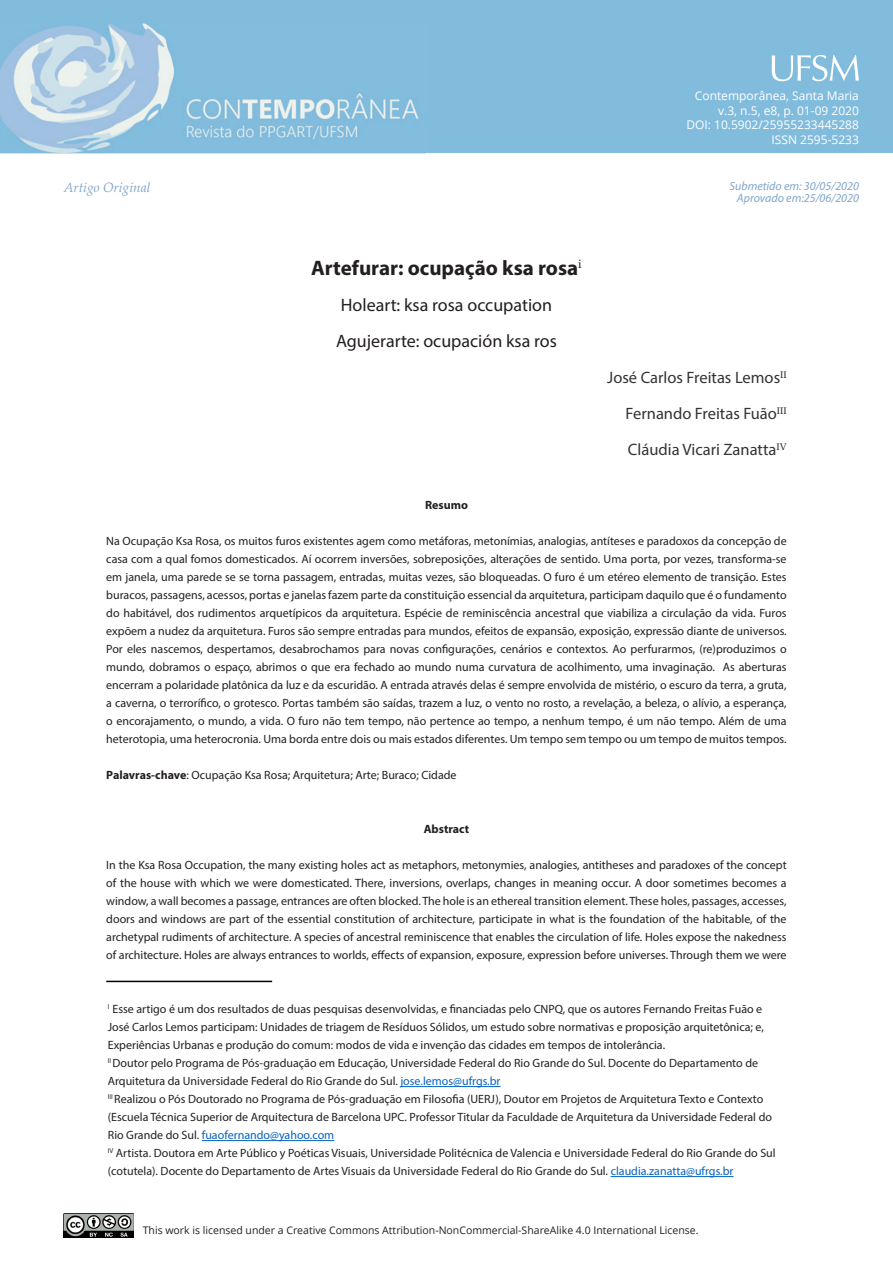
<style>
.page{position:relative;width:893px;height:1263px;background:#fff}
.page>*{position:absolute;margin:0;border:0;box-sizing:border-box;transform-origin:0 0}
.TituloArtigoPORTUGUE{font:700 21px "Myriad Pro";color:#231f20}
.TituloArtigoENGLISH{font:18px "Myriad Pro";color:#231f20}
.NomesAUTORES{font:16.5px "Myriad Pro";color:#333}
.t1{font:italic 13.5px "Palatino Linotype";color:#80a6cb}
.TextoRESUMO_ABSTRACT{font:12px/18px "Myriad Pro";color:#231f20;text-align:justify}
.TitulacaoFiliacao{font:12px/18px "Myriad Pro";color:#231f20}
.t2{font:12px/14.9px "Open Sans";color:#fff;text-align:right}
.Palavras-chaveRESUMO{font:12px "Myriad Pro";color:#231f20}
.t3{font:italic 12px/12px "Myriad Pro";color:#80a6cb;text-align:right}
.TituloRESUMO_ABSTRAC{font:700 12px "Myriad Pro";color:#231f20}
.t4{font:10.5px "Open Sans";color:#231f20}
.s1{font-weight:700}
.s2{color:#0563c1}
</style>
<div class="page">
<div style="left:0;top:0;width:893px;height:152px;background:#82bcdd"></div>
<img style="left:0;top:23px;width:425px;height:130px">
<svg style="left:772px;top:55px;width:87px;height:26px"></svg>
<img style="left:64px;top:1213px;width:69px;height:24px">
<hr style="left:106px;top:981px;width:166px;height:1px;background:#000200">
<hr style="left:400px;top:1086px;width:101px;height:1px;background:#0563c1">
<hr style="left:202px;top:1140px;width:132px;height:1px;background:#0563c1">
<hr style="left:611px;top:1176px;width:122px;height:1px;background:#0563c1">
<p class="t2" style="left:686px;top:88px;width:174px">Contemporânea, Santa Maria v.3, n.5, e8, p. 01-09 2020<br>DOI: 10.5902/25955233445288<br>ISSN 2595-5233</p>
<p class="t1" style="left:64px;top:178px;width:88px">Artigo Original</p>
<p class="t3" style="left:729px;top:179px;width:131px">Submetido em: 30/05/2020<br>Aprovado em:25/06/2020</p>
<p class="TituloArtigoPORTUGUE" style="left:311px;top:254px;width:272px">Artefurar: ocupação ksa rosa<sup>i</sup></p>
<p class="TituloArtigoENGLISH" style="left:341px;top:294px;width:213px">Holeart: ksa rosa occupation</p>
<p class="TituloArtigoENGLISH" style="left:336px;top:330px;width:222px">Agujerarte: ocupación ksa ros</p>
<p class="NomesAUTORES" style="left:607px;top:368px;width:181px">José Carlos Freitas Lemos<sup>II</sup></p>
<p class="NomesAUTORES" style="left:626px;top:404px;width:163px">Fernando Freitas Fuão<sup>III</sup></p>
<p class="NomesAUTORES" style="left:628px;top:440px;width:160px">Cláudia Vicari Zanatta<sup>IV</sup></p>
<p class="TituloRESUMO_ABSTRAC" style="left:425px;top:497px;width:44px">Resumo</p>
<p class="TextoRESUMO_ABSTRACT" style="left:106px;top:532px;width:682px">Na Ocupação Ksa Rosa, os muitos furos existentes agem como metáforas, metonímias, analogias, antíteses e paradoxos da concepção de casa com a qual fomos domesticados. Aí ocorrem inversões, sobreposições, alterações de sentido. Uma porta, por vezes, transforma-se em janela, uma parede se se torna passagem, entradas, muitas vezes, são bloqueadas. O furo é um etéreo elemento de transição. Estes buracos, passagens, acessos, portas e janelas fazem parte da constituição essencial da arquitetura, participam daquilo que é o fundamento do habitável, dos rudimentos arquetípicos da arquitetura. Espécie de reminiscência ancestral que viabiliza a circulação da vida. Furos expõem a nudez da arquitetura. Furos são sempre entradas para mundos, efeitos de expansão, exposição, expressão diante de universos.<br>Por eles nascemos, despertamos, desabrochamos para novas configurações, cenários e contextos. Ao perfurarmos, (re)produzimos o mundo, dobramos o espaço, abrimos o que era fechado ao mundo numa curvatura de acolhimento, uma invaginação. As aberturas encerram a polaridade platônica da luz e da escuridão. A entrada através delas é sempre envolvida de mistério, o escuro da terra, a gruta, a caverna, o terrorífico, o grotesco. Portas também são saídas, trazem a luz, o vento no rosto, a revelação, a beleza, o alívio, a esperança, o encorajamento, o mundo, a vida. O furo não tem tempo, não pertence ao tempo, a nenhum tempo, é um não tempo. Além de uma heterotopia, uma heterocronia. Uma borda entre dois ou mais estados diferentes. Um tempo sem tempo ou um tempo de muitos tempos.</p>
<p class="Palavras-chaveRESUMO" style="left:106px;top:768px;width:352px"><span class="s1">Palavras-chave</span>: Ocupação Ksa Rosa; Arquitetura; Arte; Buraco; Cidade</p>
<p class="TituloRESUMO_ABSTRAC" style="left:424px;top:821px;width:47px">Abstract</p>
<p class="TextoRESUMO_ABSTRACT" style="left:106px;top:856px;width:682px">In the Ksa Rosa Occupation, the many existing holes act as metaphors, metonymies, analogies, antitheses and paradoxes of the concept of the house with which we were domesticated. There, inversions, overlaps, changes in meaning occur. A door sometimes becomes a window, a wall becomes a passage, entrances are often blocked. The hole is an ethereal transition element. These holes, passages, accesses, doors and windows are part of the essential constitution of architecture, participate in what is the foundation of the habitable, of the archetypal rudiments of architecture. A species of ancestral reminiscence that enables the circulation of life. Holes expose the nakedness of architecture. Holes are always entrances to worlds, effects of expansion, exposure, expression before universes. Through them we were</p>
<p class="TitulacaoFiliacao" style="left:108px;top:1000px;width:658px"><sup>I</sup> Esse artigo é um dos resultados de duas pesquisas desenvolvidas, e financiadas pelo CNPQ, que os autores Fernando Freitas Fuão e<br>José Carlos Lemos participam: Unidades de triagem de Resíduos Sólidos, um estudo sobre normativas e proposição arquitetônica; e,<br>Experiências Urbanas e produção do comum: modos de vida e invenção das cidades em tempos de intolerância.</p>
<p class="TitulacaoFiliacao" style="left:108px;top:1054px;width:652px"><sup>II</sup> Doutor pelo Programa de Pós-graduação em Educação, Universidade Federal do Rio Grande do Sul. Docente do Departamento de<br>Arquitetura da Universidade Federal do Rio Grande do Sul. <span class="s2">jose.lemos@ufrgs.br</span></p>
<p class="TitulacaoFiliacao" style="left:108px;top:1090px;width:666px"><sup>III</sup> Realizou o Pós Doutorado no Programa de Pós-graduação em Filosofia (UERJ), Doutor em Projetos de Arquitetura Texto e Contexto (Escuela Técnica Superior de Arquitectura de Barcelona UPC. Professor Titular da Faculdade de Arquitetura da Universidade Federal do<br>Rio Grande do Sul. <span class="s2">fuaofernando@yahoo.com</span></p>
<p class="TitulacaoFiliacao" style="left:108px;top:1144px;width:669px"><sup>IV</sup> Artista. Doutora em Arte Público y Poéticas Visuais, Universidade Politécnica de Valencia e Universidade Federal do Rio Grande do Sul (cotutela). Docente do Departamento de Artes Visuais da Universidade Federal do Rio Grande do Sul. <span class="s2">claudia.zanatta@ufrgs.br</span></p>
<p class="t4" style="left:143px;top:1223px;width:557px">This work is licensed under a Creative Commons Attribution-NonCommercial-ShareAlike 4.0 International License.</p>
</div>
